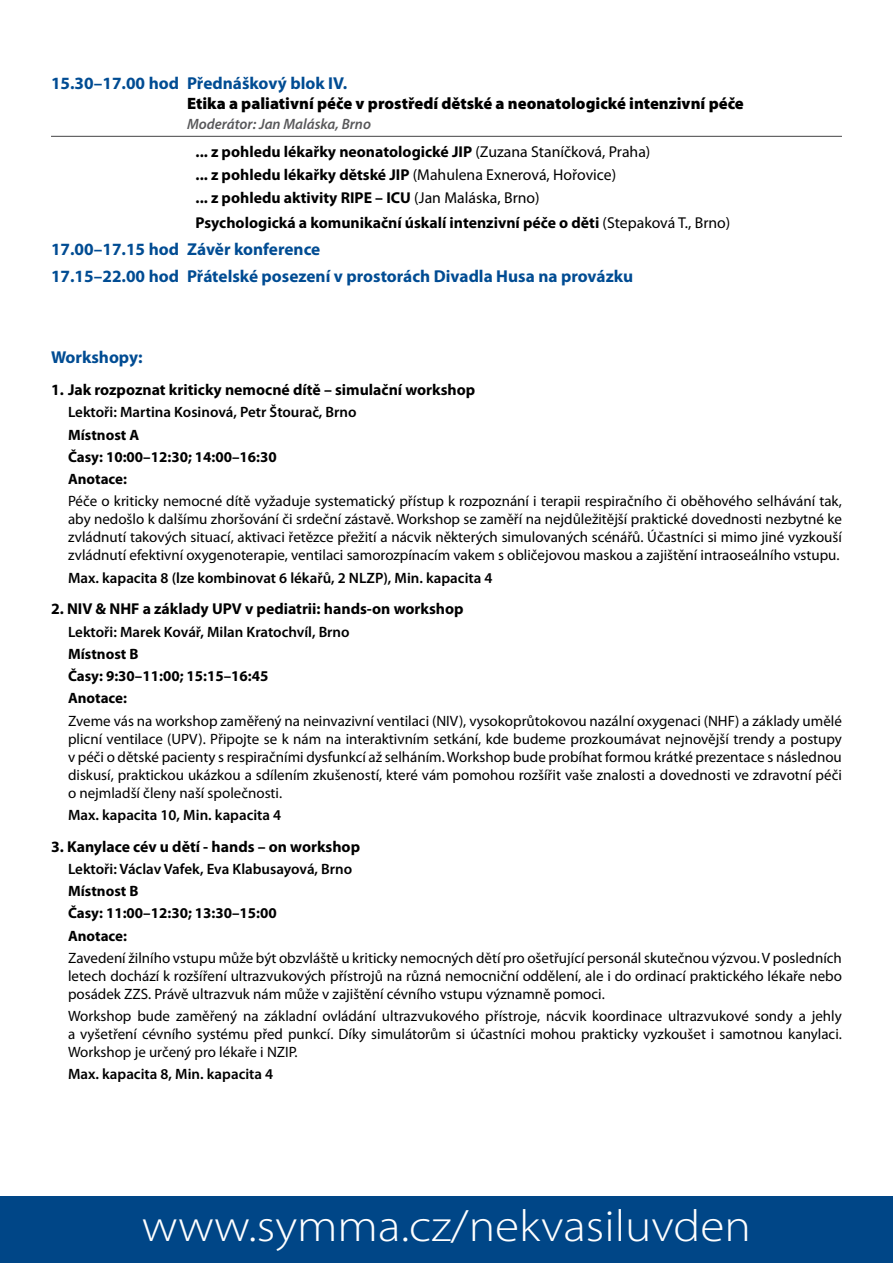
<style>
.page{position:relative;width:893px;height:1263px;background:#fff}
.page>*{position:absolute;margin:0;border:0;box-sizing:border-box;transform-origin:0 0}
.t1{font:300 45px "Myriad Pro";color:#fff;scale:1.1 1}
.t2{font:700 17.25px/27.2px "Myriad Pro";color:#004c93}
.t3{font:900 16.5px "Myriad Pro";color:#000}
.t4{font:700 15.75px/23.1px "Myriad Pro";color:#000}
.t5{font:15px/18px "Myriad Pro";color:#000;text-align:justify}
.t6{font:600 15px "Myriad Pro";color:#000}
.t7{font:700 15px/22.2px "Myriad Pro";color:#000}
.t8{font:italic 600 15px "Myriad Pro";color:#58585a}
.s1{font-weight:400}
</style>
<div class="page">
<hr style="left:51px;top:136px;width:791px;height:1px;background:#58585a">
<div style="left:0;top:1196px;width:893px;height:67px;background:#004687"></div>
<p class="t2" style="left:51px;top:70px;width:298px">15.30–17.00 hod Přednáškový blok IV.</p>
<p class="t3" style="left:187px;top:93px;width:558px">Etika a paliativní péče v prostředí dětské a neonatologické intenzivní péče</p>
<p class="t8" style="left:187px;top:115px;width:185px">Moderátor: Jan Maláska, Brno</p>
<p class="t4" style="left:196px;top:139px;width:456px">... z pohledu lékařky neonatologické JIP <span class="s1">(Zuzana Staníčková, Praha) </span>... z pohledu lékařky dětské JIP <span class="s1">(Mahulena Exnerová, Hořovice)<br></span>... z pohledu aktivity RIPE – ICU <span class="s1">(Jan Maláska, Brno)</span></p>
<p class="t4" style="left:196px;top:211px;width:536px">Psychologická a komunikační úskalí intenzivní péče o děti <span class="s1">(Stepaková T., Brno)</span></p>
<p class="t2" style="left:51px;top:235px;width:584px">17.00–17.15 hod Závěr konference<br>17.15–22.00 hod Přátelské posezení v prostorách Divadla Husa na provázku</p>
<p class="t2" style="left:51px;top:344px;width:93px">Workshopy:</p>
<p class="t4" style="left:51px;top:378px;width:426px">1. Jak rozpoznat kriticky nemocné dítě – simulační workshop</p>
<p class="t6" style="left:68px;top:403px;width:290px">Lektoři: Martina Kosinová, Petr Štourač, Brno</p>
<p class="t7" style="left:68px;top:423px;width:210px">Místnost A<br>Časy: 10:00–12:30; 14:00–16:30<br>Anotace:</p>
<p class="t5" style="left:68px;top:492px;width:775px">Péče o kriticky nemocné dítě vyžaduje systematický přístup k rozpoznání i terapii respiračního či oběhového selhávání tak, aby nedošlo k dalšímu zhoršování či srdeční zástavě. Workshop se zaměří na nejdůležitější praktické dovednosti nezbytné ke zvládnutí takových situací, aktivaci řetězce přežití a nácvik některých simulovaných scénářů. Účastníci si mimo jiné vyzkouší zvládnutí efektivní oxygenoterapie, ventilaci samorozpínacím vakem s obličejovou maskou a zajištění intraoseálního vstupu.</p>
<p class="t6" style="left:68px;top:568px;width:426px">Max. kapacita 8 (lze kombinovat 6 lékařů, 2 NLZP), Min. kapacita 4</p>
<p class="t4" style="left:51px;top:597px;width:414px">2. NIV &amp; NHF a základy UPV v pediatrii: hands-on workshop</p>
<p class="t6" style="left:68px;top:622px;width:283px">Lektoři: Marek Kovář, Milan Kratochvíl, Brno</p>
<p class="t7" style="left:68px;top:642px;width:202px">Místnost B<br>Časy: 9:30–11:00; 15:15–16:45<br>Anotace:</p>
<p class="t5" style="left:68px;top:711px;width:775px">Zveme vás na workshop zaměřený na neinvazivní ventilaci (NIV), vysokoprůtokovou nazální oxygenaci (NHF) a základy umělé plicní ventilace (UPV). Připojte se k nám na interaktivním setkání, kde budeme prozkoumávat nejnovější trendy a postupy v péči o dětské pacienty s respiračními dysfunkcí až selháním. Workshop bude probíhat formou krátké prezentace s následnou diskusí, praktickou ukázkou a sdílením zkušeností, které vám pomohou rozšířit vaše znalosti a dovednosti ve zdravotní péči o nejmladší členy naší společnosti.</p>
<p class="t6" style="left:68px;top:805px;width:215px">Max. kapacita 10, Min. kapacita 4</p>
<p class="t4" style="left:51px;top:834px;width:311px">3. Kanylace cév u dětí - hands – on workshop</p>
<p class="t6" style="left:68px;top:859px;width:286px">Lektoři: Václav Vafek, Eva Klabusayová, Brno</p>
<p class="t7" style="left:68px;top:879px;width:210px">Místnost B<br>Časy: 11:00–12:30; 13:30–15:00<br>Anotace:</p>
<p class="t5" style="left:68px;top:948px;width:775px">Zavedení žilního vstupu může být obzvláště u kriticky nemocných dětí pro ošetřující personál skutečnou výzvou. V posledních letech dochází k rozšíření ultrazvukových přístrojů na různá nemocniční oddělení, ale i do ordinací praktického lékaře nebo posádek ZZS. Právě ultrazvuk nám může v zajištění cévního vstupu významně pomoci.</p>
<p class="t5" style="left:68px;top:1007px;width:775px">Workshop bude zaměřený na základní ovládání ultrazvukového přístroje, nácvik koordinace ultrazvukové sondy a jehly a vyšetření cévního systému před punkcí. Díky simulátorům si účastníci mohou prakticky vyzkoušet i samotnou kanylaci.<br>Workshop je určený pro lékaře i NZIP.</p>
<p class="t6" style="left:68px;top:1065px;width:207px">Max. kapacita 8, Min. kapacita 4</p>
<h1 class="t1" style="left:142px;top:1199px;width:555px">www.symma.cz/nekvasiluvden</h1>
</div>
